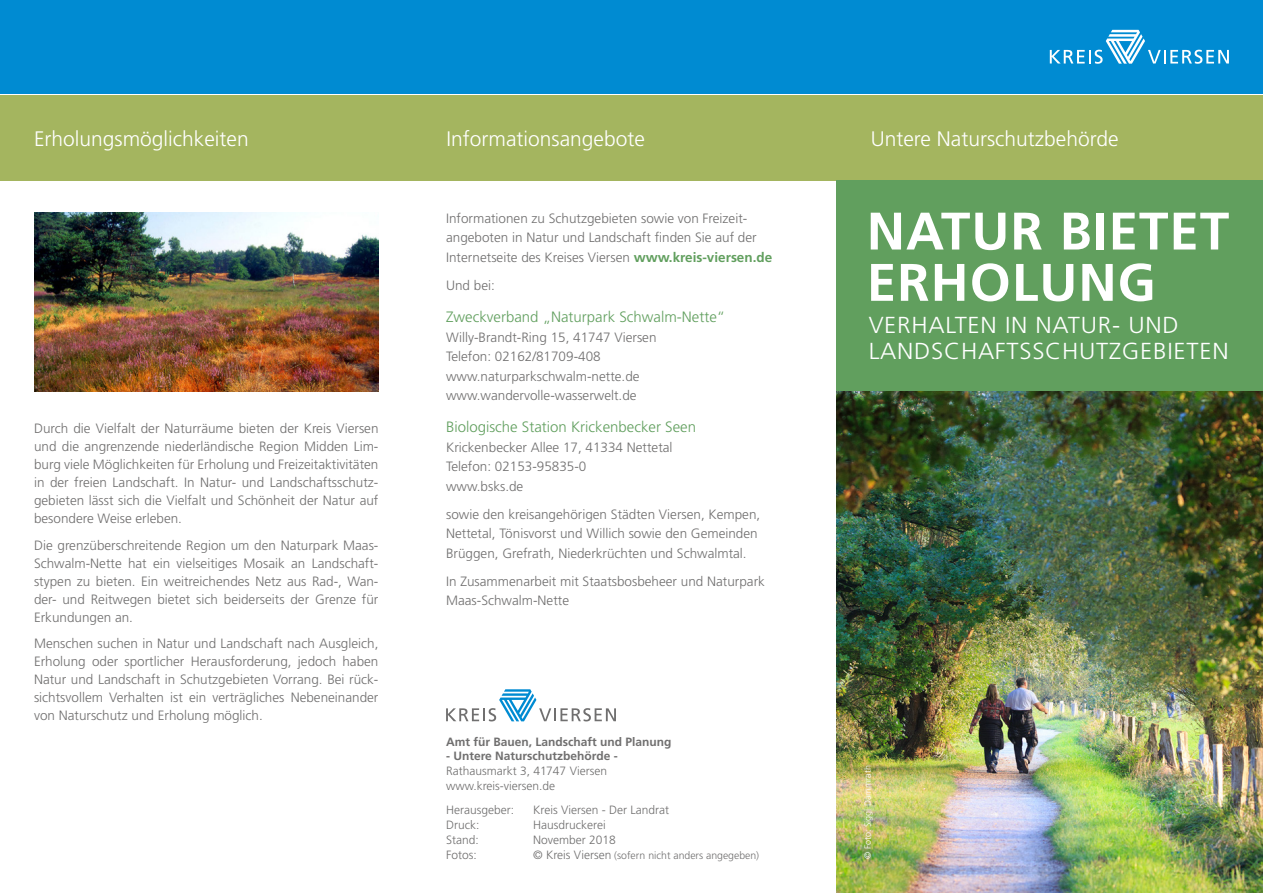
<style>
.page{position:relative;width:1263px;height:893px;background:#fff}
.page>*{position:absolute;margin:0;border:0;box-sizing:border-box;transform-origin:0 0}
.t1{font:700 52.8px/51.3px "Frutiger LT Std";letter-spacing:.02em;color:#fff}
.t2{font:300 23.1px/25.8px "Frutiger LT Std";letter-spacing:.03em;color:#fff;scale:1.05 1}
.t3{font:300 21px "Frutiger LT Std";color:#fff}
.t4{font:300 15px "Frutiger LT Std";color:#619f5e}
.t5{font:300 13.5px/18px "Frutiger LT Std";color:#706f6f}
.t6{font:300 12px/15px "Frutiger LT Std";color:#706f6f}
.t7{font:700 12px "Frutiger LT Std";color:#706f6f}
.t8{font:300 10.5px "Frutiger LT Std";color:#706f6f}
.t9{font:300 9px "Frutiger LT Std";color:#fff}
.s1{font-weight:700;color:#619f5e}
.s2{font-size:12px}
</style>
<div class="page">
<div style="left:0;top:96px;width:1263px;height:85px;background:#a4b55f"></div>
<div style="left:0;top:0;width:1263px;height:94px;background:#008bd2"></div>
<svg style="left:1050px;top:30px;width:179px;height:34px"></svg>
<div style="left:837px;top:181px;width:426px;height:210px;background:#619f5e"></div>
<img style="left:837px;top:391px;width:426px;height:502px">
<svg style="left:446px;top:689px;width:170px;height:32px"></svg>
<img style="left:34px;top:213px;width:344px;height:178px">
<h3 class="t3" style="left:34px;top:127px;width:216px">Erholungsmöglichkeiten</h3>
<h3 class="t3" style="left:446px;top:127px;width:200px">Informationsangebote</h3>
<p class="t5" style="left:34px;top:420px;width:346px;text-align:justify">Durch die Vielfalt der Naturräume bieten der Kreis Viersen und die angrenzende niederländische Region Midden Lim&shy;burg viele Möglichkeiten für Erholung und Freizeitaktivitäten in der freien Landschaft. In Natur- und Landschaftsschutz&shy;gebieten lässt sich die Vielfalt und Schönheit der Natur auf besondere Weise erleben.</p>
<p class="t5" style="left:34px;top:536px;width:346px;text-align:justify">Die grenzüberschreitende Region um den Naturpark Maas-Schwalm-Nette hat ein vielseitiges Mosaik an Landschaft&shy;stypen zu bieten. Ein weitreichendes Netz aus Rad-, Wan&shy;der- und Reitwegen bietet sich beiderseits der Grenze für Erkundungen an.</p>
<p class="t5" style="left:34px;top:635px;width:346px;text-align:justify">Menschen suchen in Natur und Landschaft nach Ausgleich, Erholung oder sportlicher Herausforderung, jedoch haben Natur und Landschaft in Schutzgebieten Vorrang. Bei rück&shy;sichtsvollem Verhalten ist ein verträgliches Nebeneinander von Naturschutz und Erholung möglich.</p>
<p class="t5" style="left:446px;top:209px;width:328px;line-height:19.5px">Informationen zu Schutzgebieten sowie von Freizeit&shy;angeboten in Natur und Landschaft finden Sie auf der<br>Internetseite des Kreises Viersen <span class="s1">www.kreis-viersen.de</span></p>
<p class="t5" style="left:446px;top:276px;width:50px">Und bei:</p>
<p class="t4" style="left:446px;top:308px;width:281px">Zweckverband „Naturpark Schwalm-Nette“</p>
<p class="t5" style="left:446px;top:327px;width:212px;line-height:19.5px">Willy-Brandt-Ring 15, 41747 Viersen Telefon: 02162/81709-408 www.naturparkschwalm-nette.de www.wandervolle-wasserwelt.de</p>
<p class="t4" style="left:446px;top:419px;width:252px">Biologische Station Krickenbecker Seen</p>
<p class="t5" style="left:446px;top:438px;width:228px;line-height:19.5px">Krickenbecker Allee 17, 41334 Nettetal<br>Telefon: 02153-95835-0<br>www.bsks.de</p>
<p class="t5" style="left:446px;top:505px;width:316px;line-height:19.5px">sowie den kreisangehörigen Städten Viersen, Kempen,<br>Nettetal, Tönisvorst und Willich sowie den Gemeinden<br>Brüggen, Grefrath, Niederkrüchten und Schwalmtal.</p>
<p class="t5" style="left:446px;top:571px;width:320px;line-height:19.5px">In Zusammenarbeit mit Staatsbosbeheer und Naturpark<br>Maas-Schwalm-Nette</p>
<p class="t7" style="left:446px;top:734px;width:227px">Amt für Bauen, Landschaft und Planung</p>
<p class="t7" style="left:446px;top:749px;width:173px">- Untere Naturschutzbehörde -</p>
<p class="t6" style="left:446px;top:763px;width:162px">Rathausmarkt 3, 41747 Viersen www.kreis-viersen.de</p>
<p class="t6" style="left:446px;top:802px;width:70px">Herausgeber:</p>
<p class="t6" style="left:533px;top:802px;width:137px">Kreis Viersen - Der Landrat</p>
<p class="t6" style="left:446px;top:817px;width:35px">Druck:</p>
<p class="t6" style="left:533px;top:817px;width:74px">Hausdruckerei</p>
<p class="t6" style="left:446px;top:832px;width:34px">Stand:</p>
<p class="t6" style="left:533px;top:832px;width:84px">November 2018</p>
<p class="t6" style="left:446px;top:847px;width:32px">Fotos:</p>
<p class="t8" style="left:533px;top:849px;width:227px"><span class="s2">© Kreis Viersen</span> (sofern nicht anders angegeben)</p>
<h3 class="t3" style="left:871px;top:127px;width:249px">Untere Naturschutzbehörde</h3>
<h1 class="t1" style="left:867px;top:206px;width:364px">NATUR BIETET<br>ERHOLUNG</h1>
<h2 class="t2" style="left:869px;top:313px;width:344px">VERHALTEN IN NATUR- UND<br>LANDSCHAFTSSCHUTZGEBIETEN</h2>
<p class="t9" style="left:862px;top:859px;width:95px;rotate:-90deg">© Foto: Siggi Dammrath</p>
</div>
